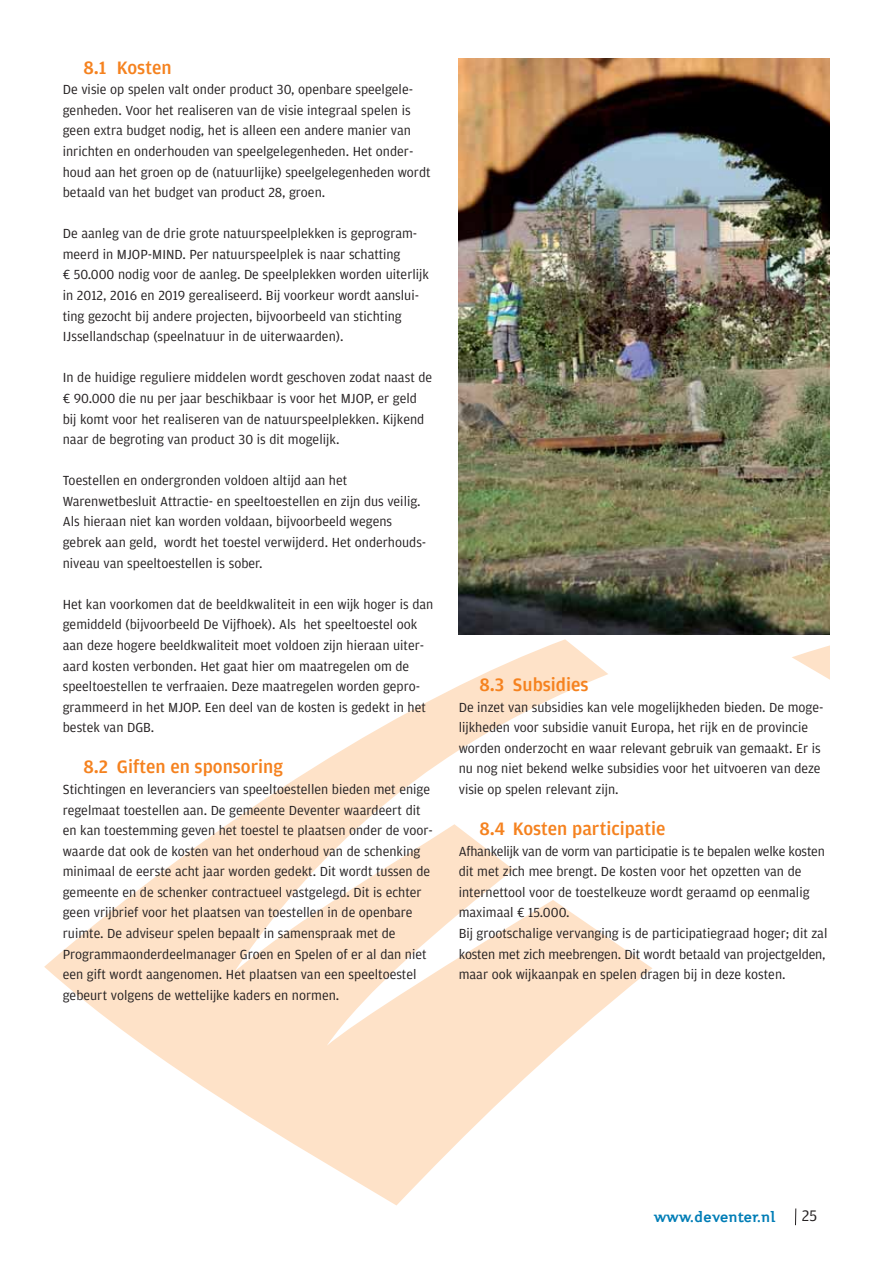
<style>
.page{position:relative;width:893px;height:1263px;background:#fff}
.page>*{position:absolute;margin:0;border:0;box-sizing:border-box;transform-origin:0 0}
.t1{font:500 19.05px "Amplitude";color:#f5821f}
.t2{font:700 17.7px "Jeunesse";color:#007db6}
.t3{font:16.2px "Amplitude";color:#231f20}
.t4{font:13.95px/20.5px "Amplitude";color:#231f20}
</style>
<div class="page">
<svg style="left:44px;top:557px;width:786px;height:648px"></svg>
<img style="left:459px;top:58px;width:371px;height:577px">
<svg style="left:795px;top:1209px;width:1px;height:16px"></svg>
<h1 class="t1" style="left:84px;top:60px;width:89px">8.1 Kosten</h1>
<p class="t4" style="left:63px;top:80px;width:369px">De visie op spelen valt onder product 30, openbare speelgele&shy;genheden. Voor het realiseren van de visie integraal spelen is geen extra budget nodig, het is alleen een andere manier van inrichten en onderhouden van speelgelegenheden. Het onder&shy;houd aan het groen op de (natuurlijke) speelgelegenheden wordt betaald van het budget van product 28, groen.</p>
<p class="t4" style="left:63px;top:224px;width:368px">De aanleg van de drie grote natuurspeelplekken is geprogram&shy;meerd in MJOP-MIND. Per natuurspeelplek is naar schatting<br>€ 50.000 nodig voor de aanleg. De speelplekken worden uiterlijk in 2012, 2016 en 2019 gerealiseerd. Bij voorkeur wordt aanslui&shy;ting gezocht bij andere projecten, bijvoorbeeld van stichting IJssellandschap (speelnatuur in de uiterwaarden).</p>
<p class="t4" style="left:63px;top:368px;width:371px">In de huidige reguliere middelen wordt geschoven zodat naast de € 90.000 die nu per jaar beschikbaar is voor het MJOP, er geld bij komt voor het realiseren van de natuurspeelplekken. Kijkend naar de begroting van product 30 is dit mogelijk.</p>
<p class="t4" style="left:63px;top:471px;width:365px">Toestellen en ondergronden voldoen altijd aan het Warenwetbesluit Attractie- en speeltoestellen en zijn dus veilig.<br>Als hieraan niet kan worden voldaan, bijvoorbeeld wegens gebrek aan geld, wordt het toestel verwijderd. Het onderhouds&shy;niveau van speeltoestellen is sober.</p>
<p class="t4" style="left:63px;top:595px;width:372px">Het kan voorkomen dat de beeldkwaliteit in een wijk hoger is dan gemiddeld (bijvoorbeeld De Vijfhoek). Als het speeltoestel ook aan deze hogere beeldkwaliteit moet voldoen zijn hieraan uiter&shy;aard kosten verbonden. Het gaat hier om maatregelen om de speeltoestellen te verfraaien. Deze maatregelen worden gepro&shy;grammeerd in het MJOP. Een deel van de kosten is gedekt in het bestek van DGB.</p>
<h1 class="t1" style="left:84px;top:760px;width:201px">8.2 Giften en sponsoring</h1>
<p class="t4" style="left:63px;top:780px;width:372px">Stichtingen en leveranciers van speeltoestellen bieden met enige regelmaat toestellen aan. De gemeente Deventer waardeert dit en kan toestemming geven het toestel te plaatsen onder de voor&shy;waarde dat ook de kosten van het onderhoud van de schenking minimaal de eerste acht jaar worden gedekt. Dit wordt tussen de gemeente en de schenker contractueel vastgelegd. Dit is echter geen vrijbrief voor het plaatsen van toestellen in de openbare ruimte. De adviseur spelen bepaalt in samenspraak met de Programmaonderdeelmanager Groen en Spelen of er al dan niet een gift wordt aangenomen. Het plaatsen van een speeltoestel gebeurt volgens de wettelijke kaders en normen.</p>
<h1 class="t1" style="left:479px;top:677px;width:111px">8.3 Subsidies</h1>
<p class="t4" style="left:459px;top:698px;width:366px">De inzet van subsidies kan vele mogelijkheden bieden. De moge&shy;lijkheden voor subsidie vanuit Europa, het rijk en de provincie worden onderzocht en waar relevant gebruik van gemaakt. Er is nu nog niet bekend welke subsidies voor het uitvoeren van deze visie op spelen relevant zijn.</p>
<h1 class="t1" style="left:479px;top:821px;width:187px">8.4 Kosten participatie</h1>
<p class="t4" style="left:459px;top:842px;width:370px">Afhankelijk van de vorm van participatie is te bepalen welke kosten dit met zich mee brengt. De kosten voor het opzetten van de internettool voor de toestelkeuze wordt geraamd op eenmalig maximaal € 15.000.<br>Bij grootschalige vervanging is de participatiegraad hoger; dit zal kosten met zich meebrengen. Dit wordt betaald van projectgelden, maar ook wijkaanpak en spelen dragen bij in deze kosten.</p>
<p class="t2" style="left:654px;top:1209px;width:123px">www.deventer.nl</p>
<p class="t3" style="left:802px;top:1210px;width:17px">25</p>
</div>
